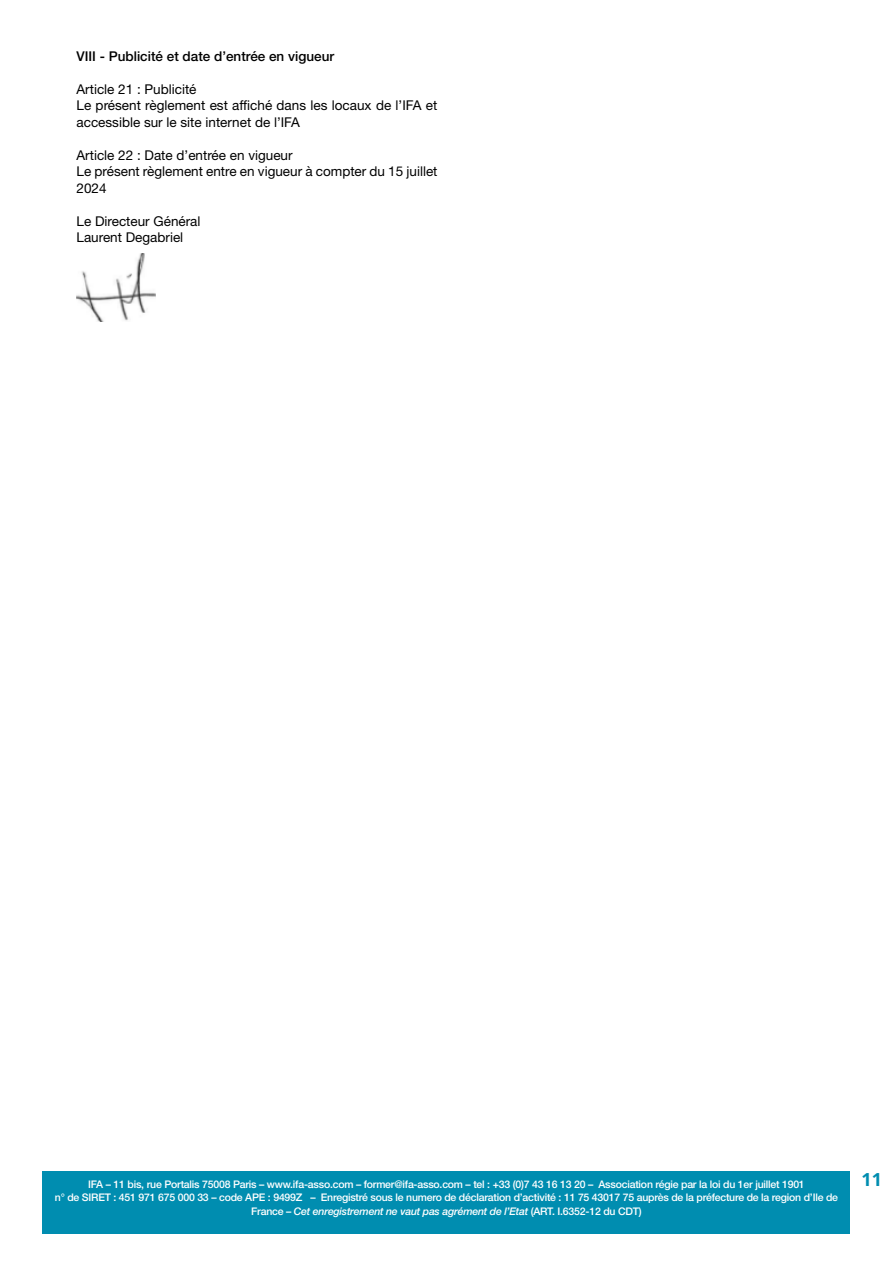
<style>
.page{position:relative;width:893px;height:1263px;background:#fff}
.page>*{position:absolute;margin:0;border:0;box-sizing:border-box;transform-origin:0 0}
.t1{font:700 18px "Open Sans";color:#008db0}
.t2{font:13.5px/16.5px "Helvetica Neue LT Std";color:#000}
.t3{font:500 13.5px "Helvetica Neue LT Std";color:#000}
.t4{font:500 10.5px/13.5px "Helvetica Neue LT Std";letter-spacing:-.02em;color:#fff;text-align:center}
.s1{font-style:italic}
</style>
<div class="page">
<div style="left:43px;top:1172px;width:807px;height:62px;background:#008db0"></div>
<img style="left:77px;top:254px;width:78px;height:68px">
<p class="t3" style="left:77px;top:48px;width:259px">VIII - Publicité et date d’entrée en vigueur</p>
<p class="t2" style="left:77px;top:80px;width:362px">Article 21 : Publicité<br>Le présent règlement est affiché dans les locaux de l’IFA et accessible sur le site internet de l’IFA</p>
<p class="t2" style="left:77px;top:146px;width:362px">Article 22 : Date d’entrée en vigueur<br>Le présent règlement entre en vigueur à compter du 15 juillet<br>2024</p>
<p class="t2" style="left:77px;top:212px;width:126px">Le Directeur Général<br>Laurent Degabriel</p>
<p class="t4" style="left:55px;top:1177px;width:785px">IFA – 11 bis, rue Portalis 75008 Paris – www.ifa-asso.com – former@ifa-asso.com – tel : +33 (0)7 43 16 13 20 – Association régie par la loi du 1er juillet 1901<br>n° de SIRET : 451 971 675 000 33 – code APE : 9499Z – Enregistré sous le numero de déclaration d’activité : 11 75 43017 75 auprès de la préfecture de la region d’Ile de<br>France – <span class="s1">Cet enregistrement ne vaut pas agrément de l’Etat</span> (ART. I.6352-12 du CDT)</p>
<h1 class="t1" style="left:861px;top:1166px;width:22px">11</h1>
</div>
